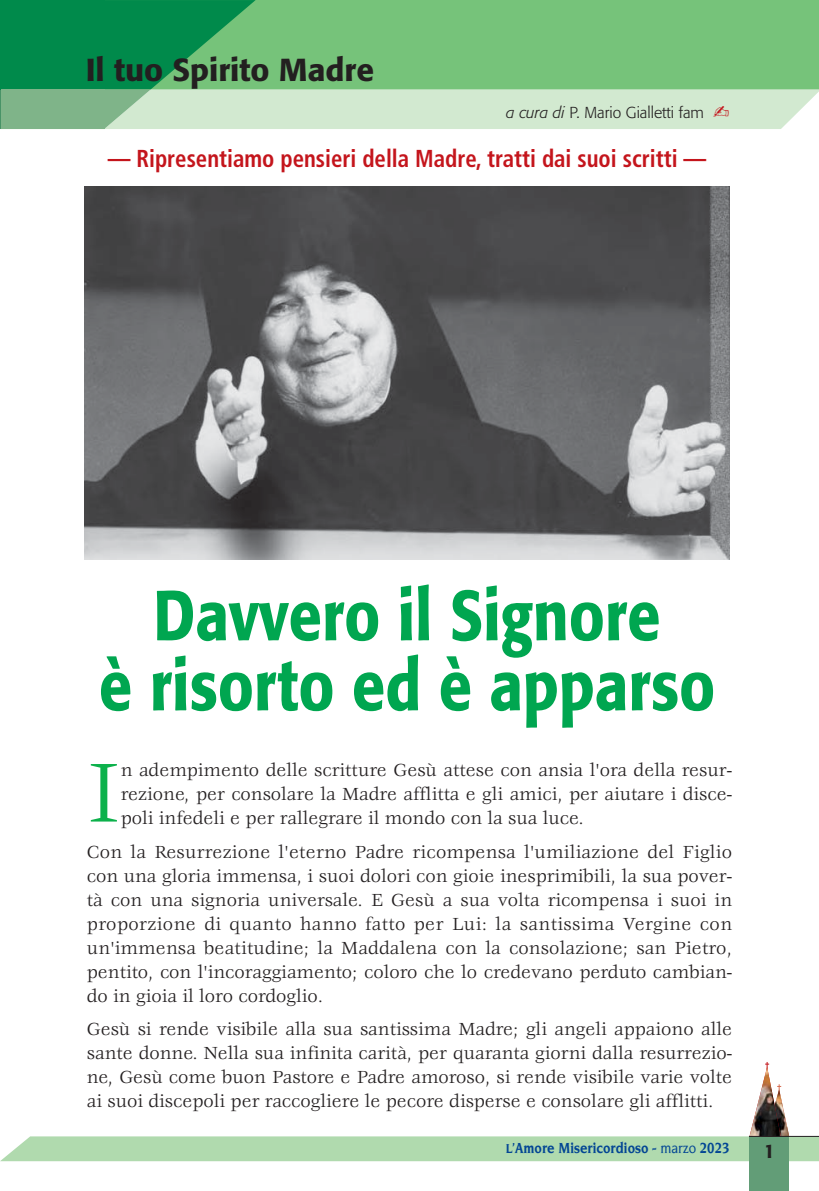
<style>
.page{position:relative;width:819px;height:1191px;background:#fff}
.page>*{position:absolute;margin:0;border:0;box-sizing:border-box;transform-origin:0 0}
.t1{font:91.88px "Veljovic";color:#0cb14b}
.t2{font:500 70px/70px "Formata";color:#00a650;text-align:center;scale:.85 1}
.t3{font:500 31.5px "Formata";color:#231f20}
.t4{font:700 condensed 24.5px "Frutiger";color:#c4151c;scale:.93 1}
.t5{font:19.25px/24px "Veljovic";color:#231f20;text-align:justify}
.t6{font:500 19.25px "Formata";color:#231f20;scale:.95 1}
.t7{font:700 15.75px "Novarese";color:#034694;scale:.85 1}
.t8{font:300 15.75px "Formata";color:#231f20}
.s1{font-style:italic}
.s2{color:#c4151c}
.s3{font-size:14px}
.s4{font-weight:500}
</style>
<div class="page">
<div style="left:749px;top:1136px;width:40px;height:55px;background:#629d77"></div>
<svg style="left:0;top:1062px;width:819px;height:99px"></svg>
<img style="left:749px;top:1067px;width:31px;height:69px">
<hr style="left:749px;top:1136px;width:70px;height:1px;background:#231f20">
<svg style="left:0;top:0;width:819px;height:129px;background:#79c188"></svg>
<img style="left:84px;top:186px;width:645px;height:374px">
<h3 class="t3" style="left:86px;top:56px;width:290px">Il tuo Spirito Madre</h3>
<p class="t8" style="left:506px;top:105px;width:225px"><span class="s1">a cura di</span> P. Mario Gialletti fam <span class="s2">✍</span></p>
<p class="t4" style="left:108px;top:149px;width:645px">— Ripresentiamo pensieri della Madre, tratti dai suoi scritti —</p>
<h2 class="t2" style="left:99px;top:586px;width:726px">Davvero il Signore<br>è risorto ed è apparso</h2>
<h1 class="t1" style="left:87px;top:756px;width:35px">I</h1>
<p class="t5" style="left:121px;top:759px;width:612px">n adempimento delle scritture Gesù attese con ansia l'ora della resur&shy;rezione, per consolare la Madre afflitta e gli amici, per aiutare i disce&shy;poli infedeli e per rallegrare il mondo con la sua luce.</p>
<p class="t5" style="left:87px;top:841px;width:646px">Con la Resurrezione l'eterno Padre ricompensa l'umiliazione del Figlio con una gloria immensa, i suoi dolori con gioie inesprimibili, la sua pover&shy;tà con una signoria universale. E Gesù a sua volta ricompensa i suoi in proporzione di quanto hanno fatto per Lui: la santissima Vergine con un'immensa beatitudine; la Maddalena con la consolazione; san Pietro, pentito, con l'incoraggiamento; coloro che lo credevano perduto cambian&shy;do in gioia il loro cordoglio.</p>
<p class="t5" style="left:87px;top:1018px;width:646px">Gesù si rende visibile alla sua santissima Madre; gli angeli appaiono alle sante donne. Nella sua infinita carità, per quaranta giorni dalla resurrezio&shy;ne, Gesù come buon Pastore e Padre amoroso, si rende visibile varie volte ai suoi discepoli per raccogliere le pecore disperse e consolare gli afflitti.</p>
<p class="t7" style="left:505px;top:1141px;width:265px"><span class="s3">L</span>’Amore Misericordioso - <span class="s4">marzo</span> 2023</p>
<p class="t6" style="left:764px;top:1143px;width:13px">1</p>
</div>
